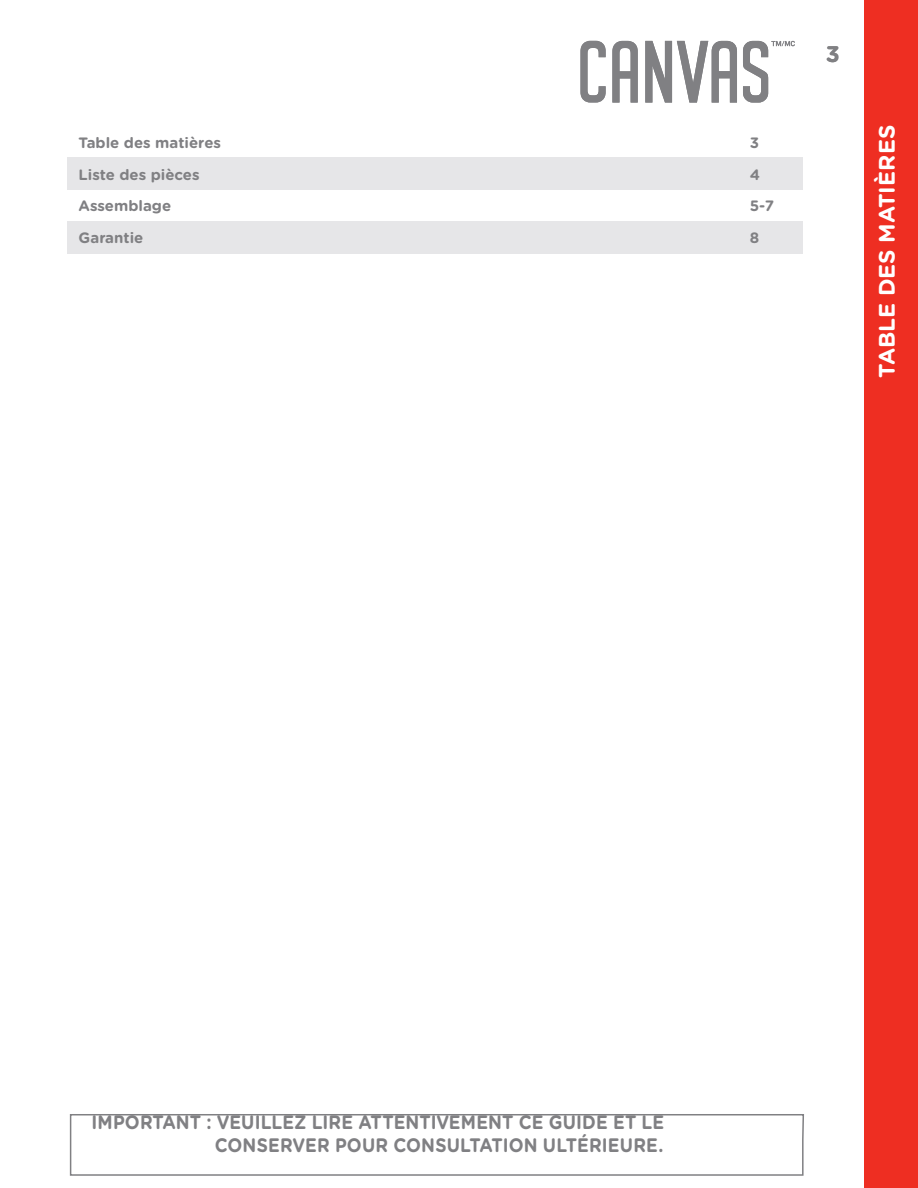
<style>
.page{position:relative;width:918px;height:1188px;background:#fff}
.page>*{position:absolute;margin:0;border:0;box-sizing:border-box;transform-origin:0 0}
.t1{font:700 22.5px "Gotham Rounded";letter-spacing:.005em;color:#fff}
.t2{font:700 22.5px "Gotham Rounded";color:#808083}
.Heading__Green_BG{font:700 19.5px "Gotham Rounded";letter-spacing:.005em;color:#808083;scale:.9 1}
.t3{font:700 15px "Gotham Rounded";color:#808083}
</style>
<div class="page">
<div style="left:864px;top:0;width:54px;height:1188px;background:#ee2e22"></div>
<svg style="left:580px;top:41px;width:26px;height:61px"></svg>
<svg style="left:612px;top:41px;width:26px;height:62px"></svg>
<svg style="left:645px;top:41px;width:92px;height:62px"></svg>
<svg style="left:743px;top:41px;width:52px;height:62px"></svg>
<div style="left:68px;top:157px;width:735px;height:33px;background:#e6e6e8"></div>
<div style="left:68px;top:221px;width:735px;height:33px;background:#e6e6e8"></div>
<svg style="left:69px;top:1114px;width:735px;height:62px"></svg>
<p class="t3" style="left:79px;top:132px;width:144px">Table des matières</p>
<p class="t3" style="left:750px;top:132px;width:11px">3</p>
<p class="t3" style="left:79px;top:164px;width:123px">Liste des pièces</p>
<p class="t3" style="left:750px;top:164px;width:12px">4</p>
<p class="t3" style="left:79px;top:195px;width:94px">Assemblage</p>
<p class="t3" style="left:750px;top:195px;width:26px">5-7</p>
<p class="t3" style="left:79px;top:227px;width:66px">Garantie</p>
<p class="t3" style="left:750px;top:227px;width:11px">8</p>
<p class="t2" style="left:826px;top:37px;width:15px">3</p>
<p class="t1" style="left:870px;top:378px;width:255px;rotate:-90deg">TABLE DES MATIÈRES</p>
<p class="Heading__Green_BG" style="left:92px;top:1108px;width:638px">IMPORTANT : VEUILLEZ LIRE ATTENTIVEMENT CE GUIDE ET LE</p>
<p class="Heading__Green_BG" style="left:215px;top:1131px;width:500px">CONSERVER POUR CONSULTATION ULTÉRIEURE.</p>
</div>
